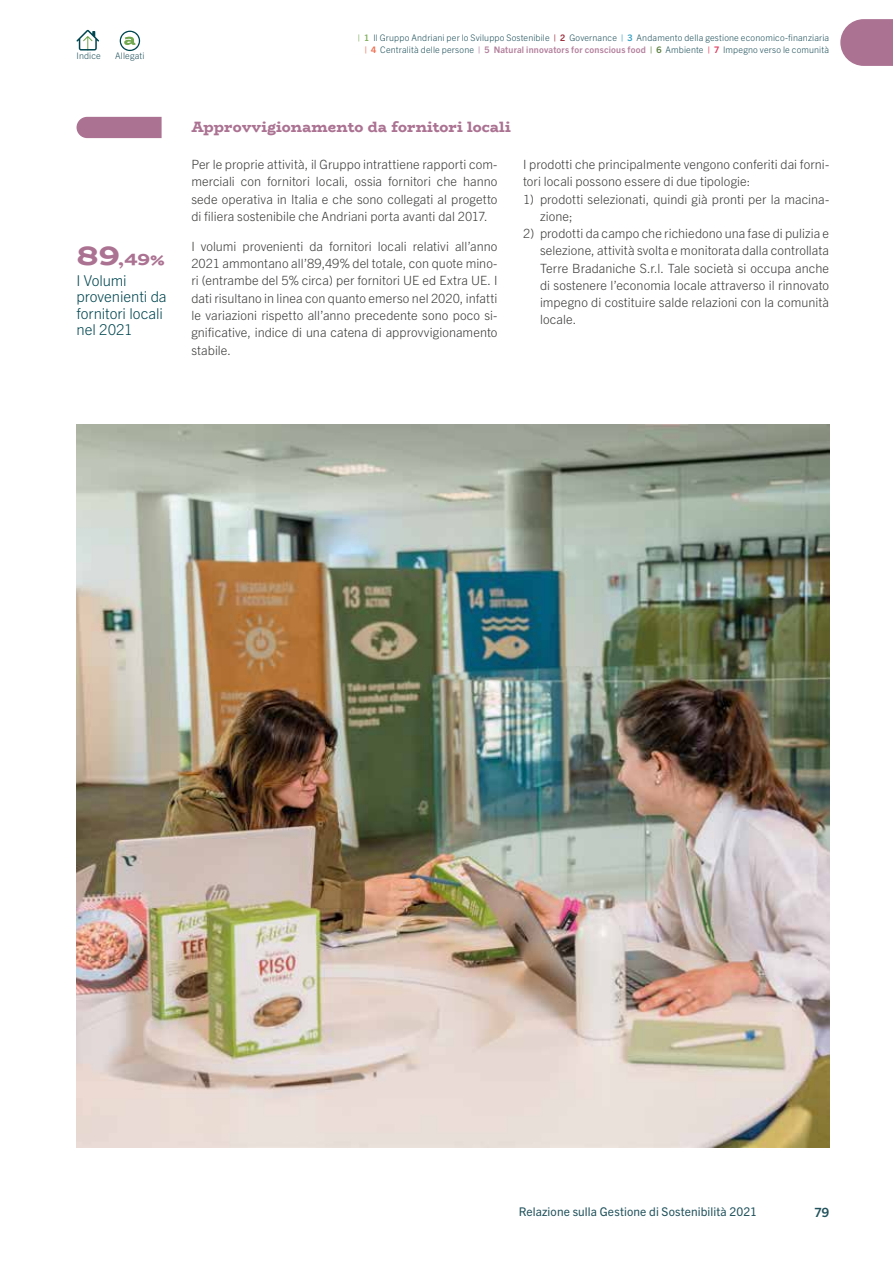
<style>
.page{position:relative;width:893px;height:1263px;background:#fff}
.page>*{position:absolute;margin:0;border:0;box-sizing:border-box;transform-origin:0 0}
.t1{font:800 18px "Bio Rhyme";color:#ab7292;scale:1.1 1}
.t2{font:300 15px/16.5px "Trade Gothic Next LT Pro";letter-spacing:-.005em;color:#004650}
.t3{font:800 15px "Bio Rhyme";letter-spacing:.005em;color:#ab7292}
.t4{font:300 12.75px/17.2px "Trade Gothic Next LT Pro";letter-spacing:.005em;color:#3c3c3b;text-align:justify}
.t5{font:700 12.75px "Trade Gothic Next LT Pro";color:#21525c}
.t6{font:12px "Trade Gothic Next LT Pro";letter-spacing:.01em;color:#21525c}
.t7{font:300 9px/12px "Trade Gothic Next LT Pro";letter-spacing:.015em;color:#21525c;text-align:right}
.s1{font-size:30px}
.s2{font-size:15px}
.s3{font-weight:700;color:#83b05f}
.s4{font-weight:700;color:#9c2f3d}
.s5{font-weight:700;color:#38a2c3}
.s6{font-weight:700;color:#ee6f50}
.s7{font-weight:700;color:#b37f9c}
.s8{font-weight:700;color:#5d8141}
.s9{font-weight:700;color:#e1355a}
</style>
<div class="page">
<svg style="left:840px;top:19px;width:53px;height:47px;background:#b3819d"></svg>
<div style="left:77px;top:117px;width:85px;height:21px;background:#ab7292"></div>
<img style="left:77px;top:425px;width:752px;height:722px">
<svg style="left:76px;top:30px;width:23px;height:21px"></svg>
<svg style="left:120px;top:31px;width:20px;height:20px"></svg>
<p class="t7" style="left:77px;top:49px;width:26px">Indice</p>
<p class="t7" style="left:115px;top:49px;width:31px">Allegati</p>
<h1 class="t1" style="left:77px;top:245px;width:82px"><span class="s1">89</span>,49<span class="s2">%</span></h1>
<p class="t2" style="left:77px;top:271px;width:92px">I Volumi provenienti da fornitori locali nel 2021</p>
<p class="t7" style="left:358px;top:31px;width:473px"><span class="s3">| 1</span> Il Gruppo Andriani per lo Sviluppo Sostenibile <span class="s4">| 2</span> Governance <span class="s5">| 3</span> Andamento della gestione economico-finanziaria <span class="s6">| 4</span> Centralità delle persone <span class="s7">| 5 Natural innovators for conscious food</span> <span class="s8">| 6</span> Ambiente <span class="s9">| 7</span> Impegno verso le comunità</p>
<p class="t3" style="left:191px;top:115px;width:321px">Approvvigionamento da fornitori locali</p>
<p class="t4" style="left:191px;top:155px;width:308px">Per le proprie attività, il Gruppo intrattiene rapporti com&shy;merciali con fornitori locali, ossia fornitori che hanno sede operativa in Italia e che sono collegati al progetto di filiera sostenibile che Andriani porta avanti dal 2017.</p>
<p class="t4" style="left:191px;top:237px;width:308px">I volumi provenienti da fornitori locali relativi all’anno 2021 ammontano all’89,49% del totale, con quote mino&shy;ri (entrambe del 5% circa) per fornitori UE ed Extra UE. I dati risultano in linea con quanto emerso nel 2020, infatti le variazioni rispetto all’anno precedente sono poco si&shy;gnificative, indice di una catena di approvvigionamento stabile.</p>
<p class="t4" style="left:523px;top:155px;width:308px">I prodotti che principalmente vengono conferiti dai forni&shy;tori locali possono essere di due tipologie:</p>
<p class="t4" style="left:540px;top:190px;width:291px;text-indent:-17px">1) prodotti selezionati, quindi già pronti per la macina&shy;zione;</p>
<p class="t4" style="left:540px;top:224px;width:291px;text-indent:-17px">2) prodotti da campo che richiedono una fase di pulizia e selezione, attività svolta e monitorata dalla controllata Terre Bradaniche S.r.l. Tale società si occupa anche di sostenere l’economia locale attraverso il rinnovato impegno di costituire salde relazioni con la comunità locale.</p>
<p class="t6" style="left:519px;top:1203px;width:240px">Relazione sulla Gestione di Sostenibilità 2021</p>
<p class="t5" style="left:814px;top:1203px;width:16px">79</p>
</div>
